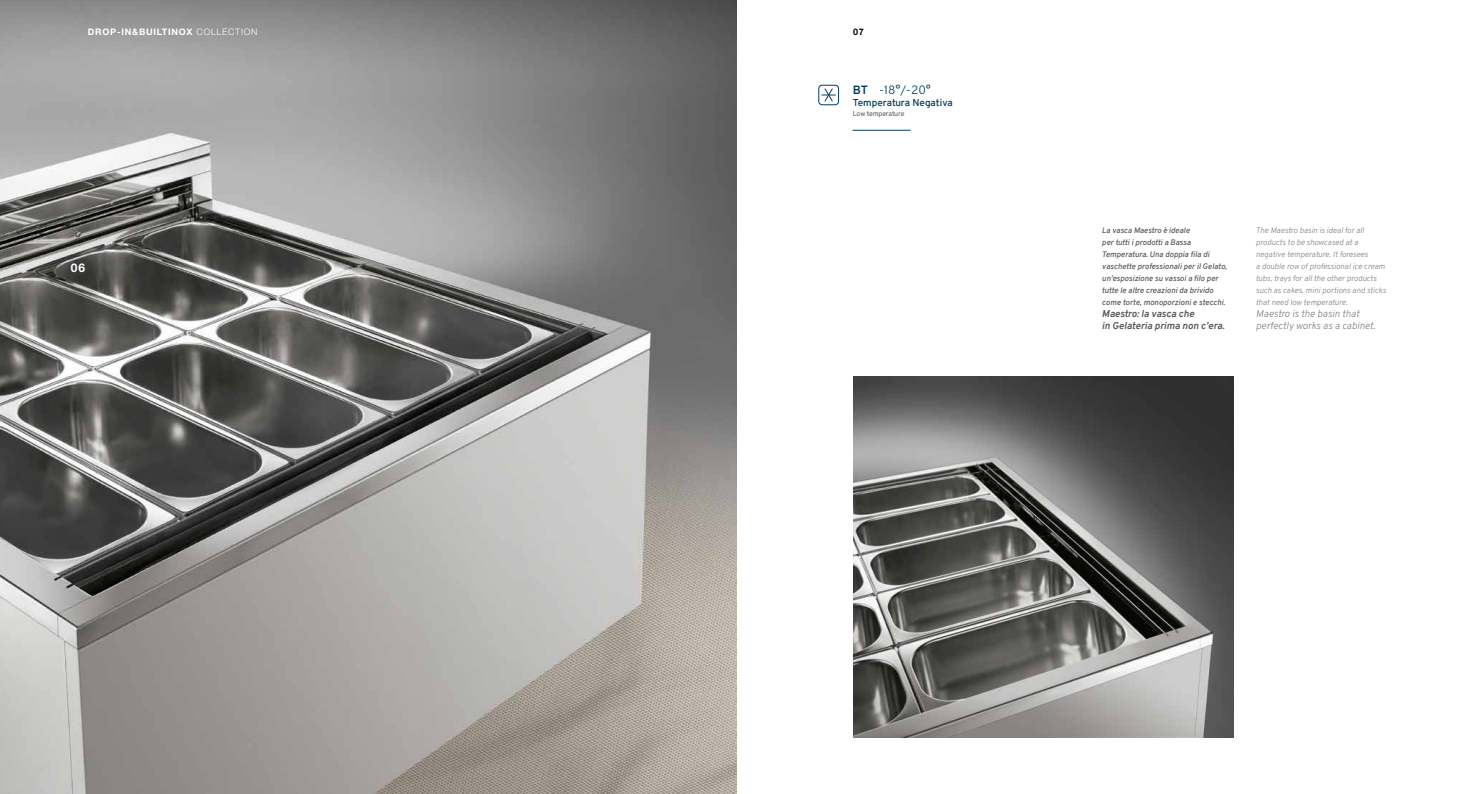
<style>
.page{position:relative;width:1475px;height:794px;background:#fff}
.page>*{position:absolute;margin:0;border:0;box-sizing:border-box;transform-origin:0 0}
.t1{font:300 12px "Overpass";color:#003e61}
.t2{font:700 12px "Helvetica Neue LT Std";color:#fff}
.t3{font:italic 300 10px/12px "Overpass";color:#878787}
.t4{font:italic 700 10px/12px "Overpass";color:#575756}
.t5{font:600 10px "Overpass";color:#003e61}
.t6{font:700 9px "Helvetica Neue LT Std";letter-spacing:.08em;color:#fff}
.t7{font:700 9px "Helvetica Neue LT Std";color:#000}
.t8{font:italic 300 8px/12px "Overpass";color:#878787}
.t9{font:italic 600 8px/12px "Overpass";color:#575756}
.t10{font:7px "Overpass";letter-spacing:-.02em;color:#575756}
.s1{font-weight:300}
.s2{font-weight:700}
</style>
<div class="page">
<img style="left:0;top:0;width:736px;height:794px">
<img style="left:853px;top:376px;width:379px;height:361px">
<div style="left:818px;top:85px;width:20px;height:20px;border:1px solid #003e61;border-radius:3px"></div>
<svg style="left:821px;top:88px;width:14px;height:14px"></svg>
<hr style="left:852px;top:130px;width:58px;height:1px;background:#003e61">
<p class="t6" style="left:88px;top:26px;width:171px">DROP-IN&amp;BUILTINOX <span class="s1">COLLECTION</span></p>
<h1 class="t2" style="left:71px;top:260px;width:16px">06</h1>
<p class="t7" style="left:853px;top:26px;width:12px">07</p>
<h1 class="t1" style="left:852px;top:83px;width:80px"><span class="s2">BT</span> -18°/-20°</h1>
<p class="t5" style="left:852px;top:96px;width:102px">Temperatura Negativa</p>
<p class="t10" style="left:852px;top:109px;width:53px">Low temperature</p>
<p class="t9" style="left:1101px;top:224px;width:126px">La vasca Maestro è ideale<br>per tutti i prodotti a Bassa Temperatura. Una doppia fila di vaschette professionali per il Gelato, un’esposizione su vassoi a filo per tutte le altre creazioni da brivido come torte, monoporzioni e stecchi.</p>
<p class="t4" style="left:1101px;top:307px;width:124px">Maestro: la vasca che<br>in Gelateria prima non c’era.</p>
<p class="t8" style="left:1255px;top:224px;width:132px">The Maestro basin is ideal for all products to be showcased at a negative temperature. It foresees<br>a double row of professional ice cream tubs, trays for all the other products such as cakes, mini portions and sticks that need low temperature.</p>
<p class="t3" style="left:1255px;top:307px;width:121px">Maestro is the basin that perfectly works as a cabinet.</p>
</div>
